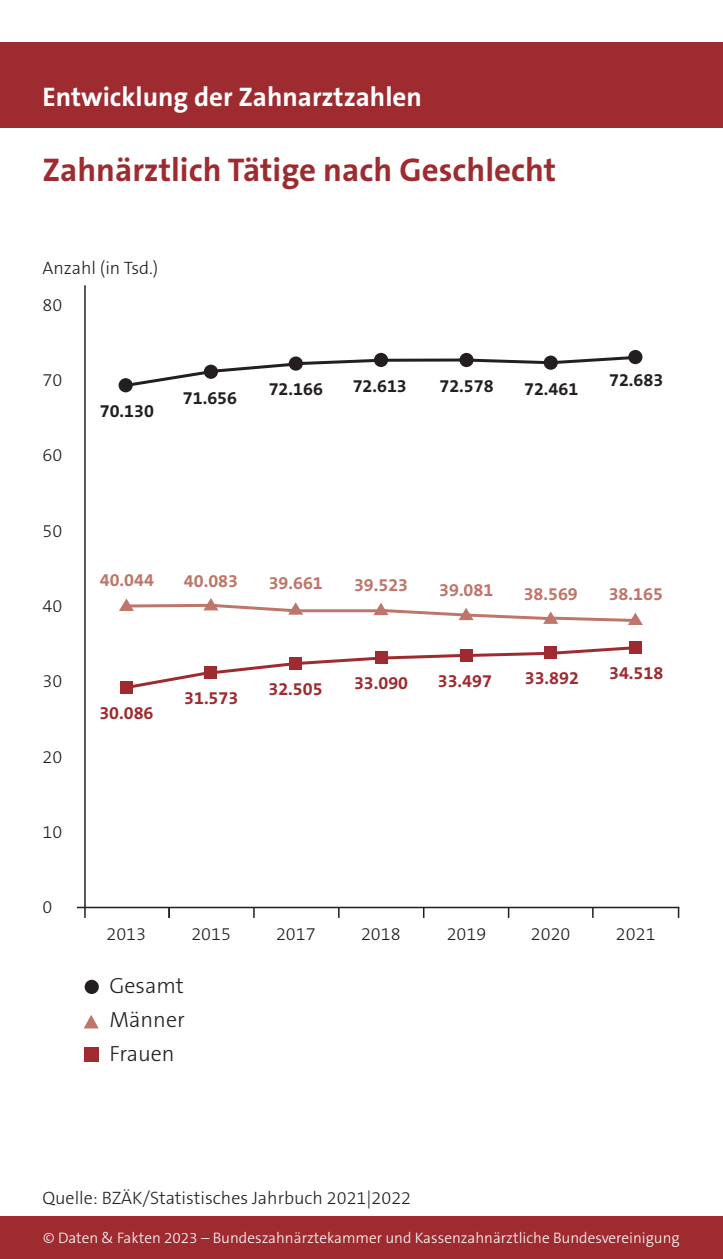
<style>
.page{position:relative;width:723px;height:1259px;background:#fff}
.page>*{position:absolute;margin:0;border:0;box-sizing:border-box;transform-origin:0 0}
.t1{font:700 33px "The Sans B Plus W7";color:#9e2b2f}
.t2{font:700 27px "The Sans B Plus W7";color:#fff}
.t3{font:300 21.9px/33.9px "The Sans B Plus W3";color:#231f20;text-align:justify}
.t4{font:300 18px "The Sans B Plus W3";color:#231f20}
.t5{font:700 18px "The Sans B Plus W7";color:#9e2b2f}
.t6{font:700 18px "The Sans B Plus W7";color:#bf7569}
.t7{font:700 18px "The Sans B Plus W7";color:#231f20}
.t8{font:300 15.3px "The Sans B Plus W3";color:#fff}
</style>
<div class="page">
<div style="left:0;top:43px;width:723px;height:85px;background:#9e2b2f"></div>
<hr style="left:84px;top:285px;width:2px;height:633px;background:#231f20">
<div style="left:84px;top:1047px;width:14px;height:15px;background:#9e2b2f"></div>
<hr style="left:77px;top:906px;width:602px;height:2px;background:#231f20">
<svg style="left:168px;top:908px;width:2px;height:10px"></svg>
<svg style="left:253px;top:908px;width:2px;height:10px"></svg>
<svg style="left:338px;top:908px;width:2px;height:10px"></svg>
<div style="left:120px;top:681px;width:13px;height:13px;background:#9e2b2f"></div>
<div style="left:629px;top:641px;width:13px;height:13px;background:#9e2b2f"></div>
<hr style="left:126px;top:604px;width:85px;height:3px;background:#bf7569">
<hr style="left:297px;top:609px;width:84px;height:3px;background:#bf7569">
<svg style="left:133px;top:646px;width:496px;height:42px"></svg>
<svg style="left:119px;top:598px;width:15px;height:13px"></svg>
<svg style="left:203px;top:598px;width:100px;height:17px"></svg>
<svg style="left:373px;top:603px;width:270px;height:22px"></svg>
<svg style="left:84px;top:1015px;width:15px;height:13px"></svg>
<div style="left:85px;top:979px;width:14px;height:15px;background:#231f20;border-radius:50%"></div>
<div style="left:628px;top:350px;width:14px;height:14px;background:#231f20;border-radius:50%"></div>
<div style="left:119px;top:378px;width:14px;height:14px;background:#231f20;border-radius:50%"></div>
<svg style="left:122px;top:354px;width:516px;height:35px"></svg>
<div style="left:0;top:1216px;width:723px;height:43px;background:#9e2b2f"></div>
<h2 class="t2" style="left:43px;top:80px;width:381px">Entwicklung der Zahnarztzahlen</h2>
<h1 class="t1" style="left:43px;top:149px;width:515px">Zahnärztlich Tätige nach Geschlecht</h1>
<p class="t4" style="left:43px;top:256px;width:117px">Anzahl (in Tsd.)</p>
<p class="t4" style="left:43px;top:293px;width:21px">80</p>
<p class="t4" style="left:43px;top:368px;width:21px">70</p>
<p class="t4" style="left:43px;top:444px;width:21px">60</p>
<p class="t4" style="left:43px;top:519px;width:21px">50</p>
<p class="t4" style="left:43px;top:594px;width:21px">40</p>
<p class="t4" style="left:43px;top:670px;width:21px">30</p>
<p class="t4" style="left:43px;top:745px;width:21px">20</p>
<p class="t4" style="left:43px;top:820px;width:21px">10</p>
<p class="t4" style="left:43px;top:896px;width:11px">0</p>
<p class="t7" style="left:100px;top:400px;width:56px">70.130</p>
<p class="t7" style="left:183px;top:386px;width:56px">71.656</p>
<p class="t7" style="left:269px;top:378px;width:56px">72.166</p>
<p class="t7" style="left:353px;top:374px;width:56px">72.613</p>
<p class="t7" style="left:439px;top:374px;width:56px">72.578</p>
<p class="t7" style="left:524px;top:377px;width:56px">72.461</p>
<p class="t7" style="left:609px;top:368px;width:56px">72.683</p>
<p class="t6" style="left:100px;top:568px;width:56px">40.044</p>
<p class="t6" style="left:184px;top:569px;width:56px">40.083</p>
<p class="t6" style="left:269px;top:571px;width:56px">39.661</p>
<p class="t6" style="left:354px;top:573px;width:56px">39.523</p>
<p class="t6" style="left:439px;top:578px;width:56px">39.081</p>
<p class="t6" style="left:524px;top:582px;width:56px">38.569</p>
<p class="t6" style="left:609px;top:582px;width:56px">38.165</p>
<p class="t5" style="left:99px;top:702px;width:56px">30.086</p>
<p class="t5" style="left:184px;top:686px;width:56px">31.573</p>
<p class="t5" style="left:268px;top:677px;width:56px">32.505</p>
<p class="t5" style="left:354px;top:671px;width:56px">33.090</p>
<p class="t5" style="left:438px;top:669px;width:56px">33.497</p>
<p class="t5" style="left:525px;top:667px;width:56px">33.892</p>
<p class="t5" style="left:609px;top:661px;width:56px">34.518</p>
<p class="t4" style="left:106px;top:922px;width:41px">2013</p>
<p class="t4" style="left:191px;top:922px;width:41px">2015</p>
<p class="t4" style="left:276px;top:922px;width:41px">2017</p>
<p class="t4" style="left:361px;top:922px;width:41px">2018</p>
<p class="t4" style="left:447px;top:922px;width:41px">2019</p>
<p class="t4" style="left:531px;top:922px;width:41px">2020</p>
<p class="t4" style="left:616px;top:922px;width:41px">2021</p>
<p class="t3" style="left:109px;top:969px;width:77px">Gesamt Männer Frauen</p>
<p class="t4" style="left:43px;top:1186px;width:370px">Quelle: BZÄK/Statistisches Jahrbuch 2021|2022</p>
<p class="t8" style="left:43px;top:1228px;width:638px">© Daten &amp; Fakten 2023 – Bundeszahnärztekammer und Kassenzahnärztliche Bundesvereinigung</p>
</div>
